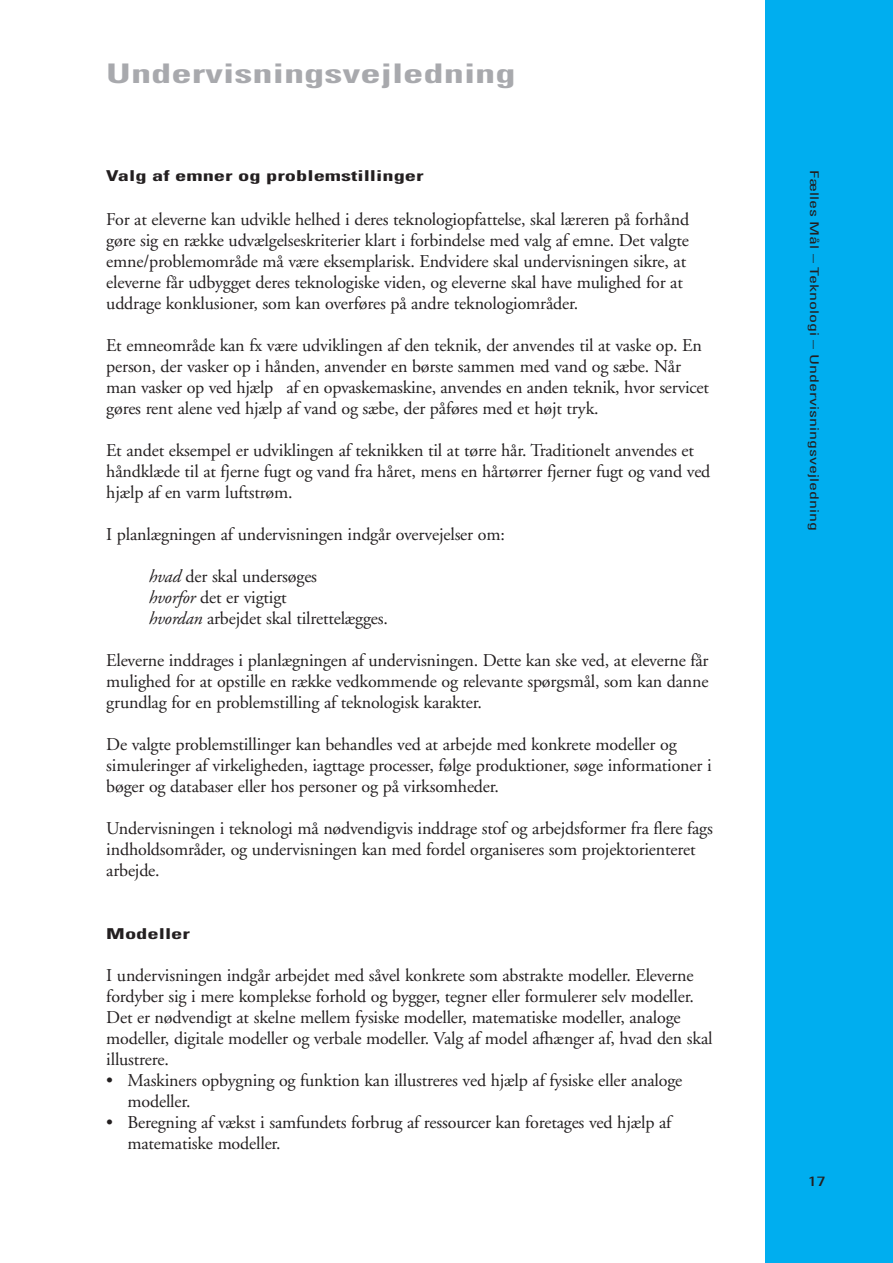
<style>
.page{position:relative;width:893px;height:1263px;background:#fff}
.page>*{position:absolute;margin:0;border:0;box-sizing:border-box;transform-origin:0 0}
.t1{font:700 condensed 27px "Univers";color:#a8a9ad;scale:1.5 1}
.t2{font:18px/21px "Adobe Garamond";letter-spacing:-.01em;color:#231f20}
.t3{font:700 condensed 15px "Univers";color:#231f20;scale:1.5 1}
.t4{font:condensed 13.5px "Univers";color:#231f20;scale:1.5 1}
.t5{font:condensed 12px "Univers";color:#231f20;scale:1.5 1}
.s1{font-style:italic}
</style>
<div class="page">
<div style="left:765px;top:0;width:128px;height:1263px;background:#00aeef"></div>
<h1 class="t1" style="left:106px;top:64px;width:274px">Undervisningsvejledning</h1>
<p class="t3" style="left:106px;top:170px;width:213px">Valg af emner og problemstillinger</p>
<p class="t2" style="left:106px;top:211px;width:584px">For at eleverne kan udvikle helhed i deres teknologiopfattelse, skal læreren på forhånd gøre sig en række udvælgelseskriterier klart i forbindelse med valg af emne. Det valgte emne/problemområde må være eksemplarisk. Endvidere skal undervisningen sikre, at eleverne får udbygget deres teknologiske viden, og eleverne skal have mulighed for at uddrage konklusioner, som kan overføres på andre teknologiområder.</p>
<p class="t2" style="left:106px;top:337px;width:604px">Et emneområde kan fx være udviklingen af den teknik, der anvendes til at vaske op. En person, der vasker op i hånden, anvender en børste sammen med vand og sæbe. Når man vasker op ved hjælp af en opvaskemaskine, anvendes en anden teknik, hvor servicet gøres rent alene ved hjælp af vand og sæbe, der påføres med et højt tryk.</p>
<p class="t2" style="left:106px;top:442px;width:606px">Et andet eksempel er udviklingen af teknikken til at tørre hår. Traditionelt anvendes et håndklæde til at fjerne fugt og vand fra håret, mens en hårtørrer fjerner fugt og vand ved hjælp af en varm luftstrøm.</p>
<p class="t2" style="left:106px;top:526px;width:400px">I planlægningen af undervisningen indgår overvejelser om:</p>
<p class="t2" style="left:149px;top:568px;width:241px"><span class="s1">hvad</span> der skal undersøges<br><span class="s1">hvorfor</span> det er vigtigt<br><span class="s1">hvordan</span> arbejdet skal tilrettelægges.</p>
<p class="t2" style="left:106px;top:652px;width:604px;text-align:justify">Eleverne inddrages i planlægningen af undervisningen. Dette kan ske ved, at eleverne får mulighed for at opstille en række vedkommende og relevante spørgsmål, som kan danne grundlag for en problemstilling af teknologisk karakter.</p>
<p class="t2" style="left:106px;top:736px;width:607px">De valgte problemstillinger kan behandles ved at arbejde med konkrete modeller og simuleringer af virkeligheden, iagttage processer, følge produktioner, søge informationer i bøger og databaser eller hos personer og på virksomheder.</p>
<p class="t2" style="left:106px;top:820px;width:608px">Undervisningen i teknologi må nødvendigvis inddrage stof og arbejdsformer fra flere fags indholdsområder, og undervisningen kan med fordel organiseres som projektorienteret arbejde.</p>
<p class="t3" style="left:106px;top:928px;width:57px">Modeller</p>
<p class="t2" style="left:106px;top:967px;width:608px">I undervisningen indgår arbejdet med såvel konkrete som abstrakte modeller. Eleverne fordyber sig i mere komplekse forhold og bygger, tegner eller formulerer selv modeller.<br>Det er nødvendigt at skelne mellem fysiske modeller, matematiske modeller, analoge modeller, digitale modeller og verbale modeller. Valg af model afhænger af, hvad den skal illustrere.</p>
<p class="t2" style="left:128px;top:1072px;width:556px;text-indent:-21px">• Maskiners opbygning og funktion kan illustreres ved hjælp af fysiske eller analoge modeller.</p>
<p class="t2" style="left:128px;top:1114px;width:545px;text-indent:-21px">• Beregning af vækst i samfundets forbrug af ressourcer kan foretages ved hjælp af matematiske modeller.</p>
<p class="t5" style="left:819px;top:170px;width:242px;rotate:90deg">Fælles Mål – Teknologi – Undervisningsvejledning</p>
<p class="t4" style="left:808px;top:1176px;width:13px">17</p>
</div>
